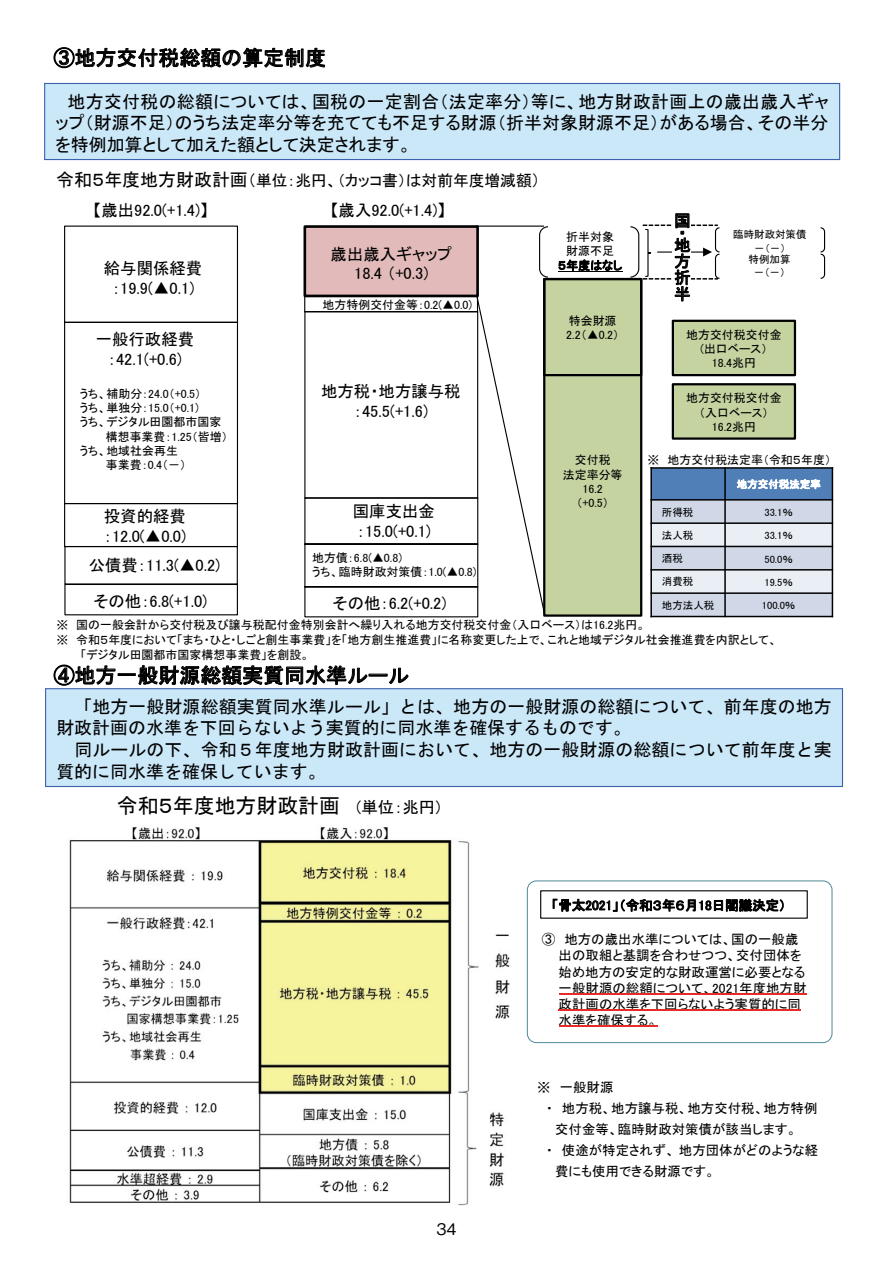
<style>
.page{position:relative;width:893px;height:1263px;background:#fff}
.page>*{position:absolute;margin:0;border:0;box-sizing:border-box;transform-origin:0 0}
.t1{font:20.85px "MS P Gothic";letter-spacing:.005em;color:#000}
.t2{font:18px/21.5px "MS Gothic";letter-spacing:.005em;color:#000}
.t3{font:18px/21.6px "MS P Gothic";letter-spacing:.005em;color:#000;text-align:justify}
.t4{font:16.35px/19.6px "MS P Gothic";color:#000;text-align:center}
.t5{font:500 15.9px "Gothic BBB Pr 6 N";color:#000}
.t6{font:15.75px "MS P Gothic";color:#000}
.t7{font:13.5px/16.2px "MS P Gothic";color:#000}
.t8{font:12px/14.4px "MS P Gothic";color:#000;text-align:center}
.t9{font:10.5px/13.5px "MS P Gothic";color:#000;text-align:center}
.t10{font:10.5px "MS P Gothic";color:#fff}
.s1{font-size:18px}
.s2{font-size:16.35px}
.s3{font-family:"MS Gothic"}
</style>
<div class="page">
<hr style="left:476px;top:226px;width:68px;height:1px;background:#000">
<div style="left:305px;top:227px;width:173px;height:69px;background:#e2baba"></div>
<div style="left:303px;top:225px;width:176px;height:72px;border:3px solid #000"></div>
<div style="left:64px;top:503px;width:174px;height:44px;border:1px solid #000"></div>
<div style="left:64px;top:322px;width:174px;height:182px;border:1px solid #000"></div>
<div style="left:64px;top:226px;width:174px;height:97px;border:1px solid #000"></div>
<div style="left:64px;top:584px;width:174px;height:31px;border:1px solid #000"></div>
<div style="left:673px;top:321px;width:122px;height:54px;background:#c5d3a0"></div>
<div style="left:672px;top:320px;width:124px;height:56px;border:2px solid #000"></div>
<div style="left:544px;top:279px;width:97px;height:337px;background:#c5d3a0"></div>
<div style="left:543px;top:278px;width:99px;height:339px;border:2px solid #000"></div>
<div style="left:543px;top:278px;width:99px;height:98px;border:2px solid #000"></div>
<svg style="left:304px;top:295px;width:242px;height:323px"></svg>
<div style="left:45px;top:83px;width:795px;height:77px;background:#cbe8f9"></div>
<div style="left:44px;top:83px;width:796px;height:77px;border:1px solid #3d63ae"></div>
<div style="left:46px;top:689px;width:796px;height:97px;background:#cbe8f9"></div>
<div style="left:45px;top:688px;width:798px;height:99px;border:1px solid #3d63ae"></div>
<div style="left:651px;top:468px;width:181px;height:32px;background:#4f7fb6"></div>
<div style="left:651px;top:500px;width:181px;height:23px;background:#d0d8e8"></div>
<div style="left:651px;top:523px;width:181px;height:23px;background:#eaeef5"></div>
<div style="left:651px;top:546px;width:181px;height:24px;background:#d0d8e8"></div>
<div style="left:651px;top:570px;width:181px;height:23px;background:#eaeef5"></div>
<div style="left:651px;top:593px;width:181px;height:23px;background:#d0d8e8"></div>
<hr style="left:724px;top:467px;width:2px;height:150px;background:#000">
<hr style="left:650px;top:499px;width:183px;height:2px;background:#000">
<hr style="left:650px;top:522px;width:183px;height:2px;background:#000">
<hr style="left:650px;top:546px;width:183px;height:1px;background:#000">
<hr style="left:650px;top:569px;width:183px;height:1px;background:#000">
<hr style="left:650px;top:592px;width:183px;height:2px;background:#000">
<hr style="left:650px;top:467px;width:2px;height:150px;background:#000">
<hr style="left:832px;top:467px;width:1px;height:150px;background:#000">
<hr style="left:650px;top:467px;width:183px;height:2px;background:#000">
<hr style="left:650px;top:616px;width:183px;height:1px;background:#000">
<div style="left:673px;top:384px;width:122px;height:55px;background:#c5d3a0"></div>
<div style="left:672px;top:383px;width:124px;height:57px;border:2px solid #000"></div>
<hr style="left:559px;top:993px;width:247px;height:1px;background:#e72b27">
<hr style="left:559px;top:1009px;width:242px;height:2px;background:#e72b27">
<hr style="left:559px;top:1026px;width:98px;height:1px;background:#e72b27">
<div style="left:527px;top:880px;width:305px;height:163px;border:1px solid #4e8998;border-radius:9px"></div>
<svg style="left:538px;top:226px;width:11px;height:52px"></svg>
<svg style="left:558px;top:271px;width:20px;height:1px"></svg>
<hr style="left:578px;top:271px;width:44px;height:1px;background:#000">
<svg style="left:629px;top:225px;width:91px;height:55px"></svg>
<svg style="left:820px;top:227px;width:6px;height:52px"></svg>
<img style="left:69px;top:827px;width:441px;height:379px">
<h1 class="t1" style="left:54px;top:47px;width:274px">③地方交付税総額の算定制度</h1>
<h2 class="t3" style="left:55px;top:90px;width:775px;text-indent:12px">地方交付税の総額については、国税の一定割合（法定率分）等に、地方財政計画上の歳出歳入ギャップ（財源不足）のうち法定率分等を充てても不足する財源（折半対象財源不足）がある場合、その半分を特例加算として加えた額として決定されます。</h2>
<h3 class="t6" style="left:56px;top:172px;width:485px"><span class="s1">令和５年度地方財政計画</span><span class="s2">（</span>単位：兆円、（カッコ書）は対前年度増減額<span class="s2">）</span></h3>
<h3 class="t4" style="left:93px;top:200px;width:117px">【歳出92.0(+1.4)】</h3>
<h3 class="t4" style="left:330px;top:200px;width:117px">【歳入92.0(+1.4)】</h3>
<h3 class="t4" style="left:104px;top:259px;width:100px">給与関係経費：19.9(▲0.1)</h3>
<h3 class="t4" style="left:331px;top:244px;width:123px">歳出歳入ギャップ<br>18.4 （+0.3)</h3>
<p class="t8" style="left:323px;top:297px;width:151px">地方特例交付金等：0.2(▲0.0)</p>
<h3 class="t4" style="left:96px;top:329px;width:100px">一般行政経費：42.1(+0.6)</h3>
<p class="t8" style="left:80px;top:386px;width:123px">うち、補助分：24.0（+0.5）</p>
<p class="t8" style="left:80px;top:400px;width:121px">うち、単独分：15.0（+0.1)</p>
<p class="t8" style="left:80px;top:415px;width:143px">うち、デジタル田園都市国家</p>
<p class="t8" style="left:106px;top:429px;width:123px">構想事業費：1.25（皆増）</p>
<p class="t8" style="left:80px;top:443px;width:100px">うち、地域社会再生</p>
<p class="t8" style="left:106px;top:458px;width:82px">事業費：0.4（－）</p>
<h3 class="t4" style="left:321px;top:382px;width:141px">地方税・地方譲与税：45.5(+1.6)</h3>
<h3 class="t4" style="left:104px;top:507px;width:84px;text-align:left">投資的経費：12.0(▲0.0)</h3>
<h3 class="t4" style="left:353px;top:502px;width:84px;text-align:left">国庫支出金：15.0(+0.1)</h3>
<h3 class="t4" style="left:89px;top:555px;width:133px">公債費：11.3(▲0.2)</h3>
<p class="t8" style="left:312px;top:550px;width:166px;text-align:left">地方債：6.8(▲0.8)<br>うち、臨時財政対策債：1.0(▲0.8)</p>
<h3 class="t4" style="left:93px;top:591px;width:115px">その他：6.8(+1.0)</h3>
<h3 class="t4" style="left:333px;top:593px;width:115px">その他：6.2(+0.2)</h3>
<h3 class="t4" style="left:674px;top:212px;width:16px;line-height:16.2px;text-align:left">国・</h3>
<h3 class="t4" style="left:674px;top:237px;width:17px;line-height:16.2px;text-align:justify">地方折半</h3>
<p class="t8" style="left:558px;top:229px;width:66px">折半対象<br>財源不足<br>５年度はなし</p>
<p class="t9" style="left:733px;top:228px;width:75px">臨時財政対策債－（－）</p>
<p class="t9" style="left:749px;top:252px;width:43px">特例加算－（－）</p>
<p class="t8" style="left:566px;top:313px;width:54px;text-align:left">特会財源<br>2.2（▲0.2）</p>
<p class="t8" style="left:563px;top:453px;width:61px">交付税<br>法定率分等<br>16.2<br>（+0.5）</p>
<p class="t8" style="left:686px;top:327px;width:97px">地方交付税交付金(出口ベース）<br>18.4兆円</p>
<p class="t8" style="left:686px;top:391px;width:97px">地方交付税交付金（入口ベース）<br>16.2兆円</p>
<p class="t8" style="left:648px;top:453px;width:185px"><span class="s3">※</span> 地方交付税法定率（令和５年度）</p>
<p class="t10" style="left:737px;top:479px;width:86px">地方交付税法定率</p>
<p class="t9" style="left:662px;top:505px;width:33px">所得税</p>
<p class="t9" style="left:764px;top:505px;width:30px">33.1％</p>
<p class="t9" style="left:662px;top:528px;width:33px">法人税</p>
<p class="t9" style="left:764px;top:529px;width:30px">33.1％</p>
<p class="t9" style="left:662px;top:552px;width:22px">酒税</p>
<p class="t9" style="left:764px;top:552px;width:30px">50.0％</p>
<p class="t9" style="left:662px;top:575px;width:33px">消費税</p>
<p class="t9" style="left:764px;top:575px;width:30px">19.5％</p>
<p class="t9" style="left:662px;top:598px;width:54px">地方法人税</p>
<p class="t9" style="left:762px;top:599px;width:35px">100.0％</p>
<p class="t8" style="left:56px;top:617px;width:590px"><span class="s3">※</span> 国の一般会計から交付税及び譲与税配付金特別会計へ繰り入れる地方交付税交付金（入口ベース）は16.2兆円。</p>
<p class="t8" style="left:56px;top:632px;width:722px"><span class="s3">※</span> 令和５年度において「まち・ひと・しごと創生事業費」を「地方創生推進費」に名称変更した上で、これと地域デジタル社会推進費を内訳として、</p>
<p class="t8" style="left:80px;top:647px;width:230px">「デジタル田園都市国家構想事業費」を創設。</p>
<h1 class="t1" style="left:54px;top:665px;width:357px">④地方一般財源総額実質同水準ルール</h1>
<h2 class="t2" style="left:56px;top:696px;width:777px;text-indent:18px">「地方一般財源総額実質同水準ルール」とは、地方の一般財源の総額について、前年度の地方財政計画の水準を下回らないよう実質的に同水準を確保するものです。</h2>
<h2 class="t2" style="left:56px;top:739px;width:777px;text-indent:18px">同ルールの下、令和５年度地方財政計画において、地方の一般財源の総額について前年度と実質的に同水準を確保しています。</h2>
<h1 class="t1" style="left:117px;top:795px;width:325px">令和５年度地方財政計画 <span class="s2">(単位：兆円)</span></h1>
<h3 class="t5" style="left:436px;top:1216px;width:22px">34</h3>
<p class="t7" style="left:551px;top:897px;width:236px">「骨太2021」（令和３年６月18日閣議決定）</p>
<p class="t7" style="left:559px;top:931px;width:249px;text-indent:-17px">③ 地方の歳出水準については、国の一般歳出の取組と基調を合わせつつ、交付団体を始め地方の安定的な財政運営に必要となる一般財源の総額について、2021年度地方財政計画の水準を下回らないよう実質的に同水準を確保する。</p>
<p class="t7" style="left:537px;top:1079px;width:78px"><span class="s3">※</span> 一般財源</p>
<p class="t7" style="left:546px;top:1100px;width:273px">・ 地方税、地方譲与税、地方交付税、地方特例</p>
<p class="t7" style="left:555px;top:1121px;width:243px">交付金等、臨時財政対策債が該当します。</p>
<p class="t7" style="left:546px;top:1142px;width:273px">・ 使途が特定されず、地方団体がどのような経</p>
<p class="t7" style="left:555px;top:1163px;width:161px">費にも使用できる財源です。</p>
</div>
